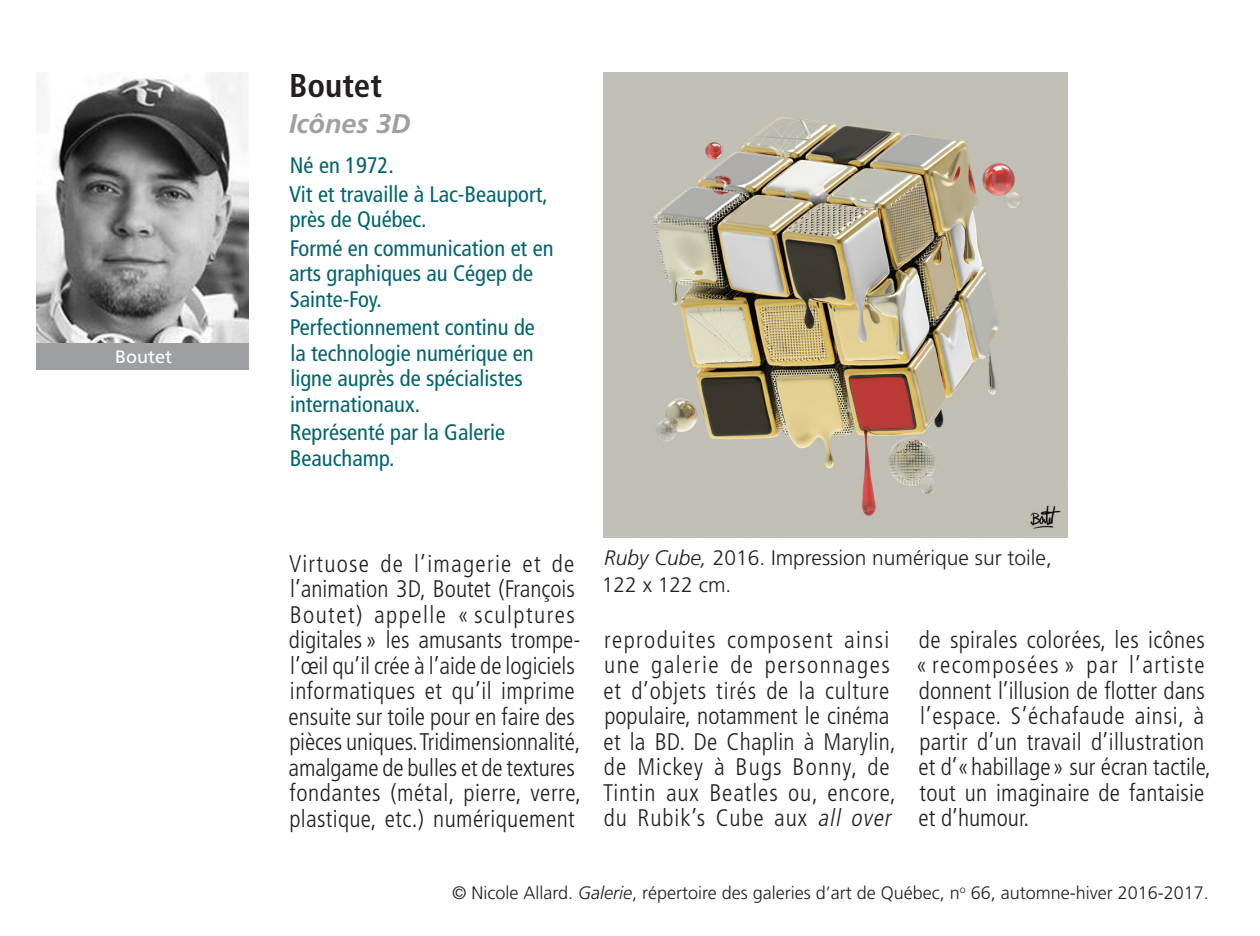
<style>
.page{position:relative;width:1260px;height:936px;background:#fff}
.page>*{position:absolute;margin:0;border:0;box-sizing:border-box;transform-origin:0 0}
.Portrait___NOM{font:700 condensed 33px "Frutiger";color:#231f20}
.Portrait_SOUR_TITRE{font:italic 700 27px "Frutiger";color:#9d9fa2}
.Portrait_TEXTE{font:300 condensed 24px/25.5px "Frutiger";letter-spacing:.015em;color:#231f20}
.Portrait_TEXTE-2{font:300 condensed 24px/25.5px "Frutiger";letter-spacing:.035em;color:#231f20}
.Portrait_C_V{font:condensed 22.5px/25.5px "Frutiger";color:#01646c}
.ARTI_légende{font:300 21px/27px "Frutiger";color:#231f20}
.t1{font:300 18px "Frutiger";color:#231f20}
.ARTI_S_T_2{font:18px "Frutiger";color:#fff}
.s1{font-style:italic}
</style>
<div class="page">
<img style="left:603px;top:72px;width:465px;height:465px">
<img style="left:36px;top:72px;width:213px;height:272px">
<div style="left:36px;top:344px;width:213px;height:26px;background:#9d9fa2"></div>
<p class="ARTI_S_T_2" style="left:115px;top:346px;width:59px">Boutet</p>
<p class="Portrait___NOM" style="left:289px;top:66px;width:94px">Boutet</p>
<p class="Portrait_SOUR_TITRE" style="left:289px;top:108px;width:123px">Icônes 3D</p>
<p class="Portrait_C_V" style="left:290px;top:153px;width:105px">Né en 1972.</p>
<p class="Portrait_C_V" style="left:289px;top:182px;width:260px">Vit et travaille à Lac-Beauport, près de Québec.</p>
<p class="Portrait_C_V" style="left:289px;top:236px;width:266px">Formé en communication et en arts graphiques au Cégep de<br>Sainte-Foy.</p>
<p class="Portrait_C_V" style="left:290px;top:315px;width:246px">Perfectionnement continu de la technologie numérique en ligne auprès de spécialistes internationaux.</p>
<p class="Portrait_C_V" style="left:290px;top:420px;width:217px">Représenté par la Galerie<br>Beauchamp.</p>
<p class="Portrait_TEXTE" style="left:289px;top:551px;width:294px">Virtuose de l’imagerie et de l’animation 3D, Boutet (François Boutet) appelle « sculptures digitales » les amusants trompe&shy;l’œil qu’il crée à l’aide de logiciels informatiques et qu’il imprime ensuite sur toile pour en faire des pièces uniques. Tridimensionnalité, amalgame de bulles et de textures fondantes (métal, pierre, verre, plastique, etc.) numériquement</p>
<p class="ARTI_légende" style="left:602px;top:544px;width:451px"><span class="s1">Ruby Cube,</span> 2016. Impression numérique sur toile,<br>122 x 122 cm.</p>
<p class="Portrait_TEXTE-2" style="left:603px;top:627px;width:294px">reproduites composent ainsi une galerie de personnages et d’objets tirés de la culture populaire, notamment le cinéma et la BD. De Chaplin à Marylin, de Mickey à Bugs Bonny, de<br>Tintin aux Beatles ou, encore, du Rubik’s Cube aux <span class="s1">all over</span></p>
<p class="Portrait_TEXTE" style="left:916px;top:627px;width:297px">de spirales colorées, les icônes « recomposées » par l’artiste donnent l’illusion de flotter dans l’espace. S’échafaude ainsi, à partir d’un travail d’illustration et d’«habillage» sur écran tactile, tout un imaginaire de fantaisie et d’humour.</p>
<p class="t1" style="left:452px;top:883px;width:758px">© Nicole Allard. <span class="s1">Galerie</span>, répertoire des galeries d’art de Québec, n<sup>o</sup> 66, automne-hiver 2016-2017.</p>
</div>
